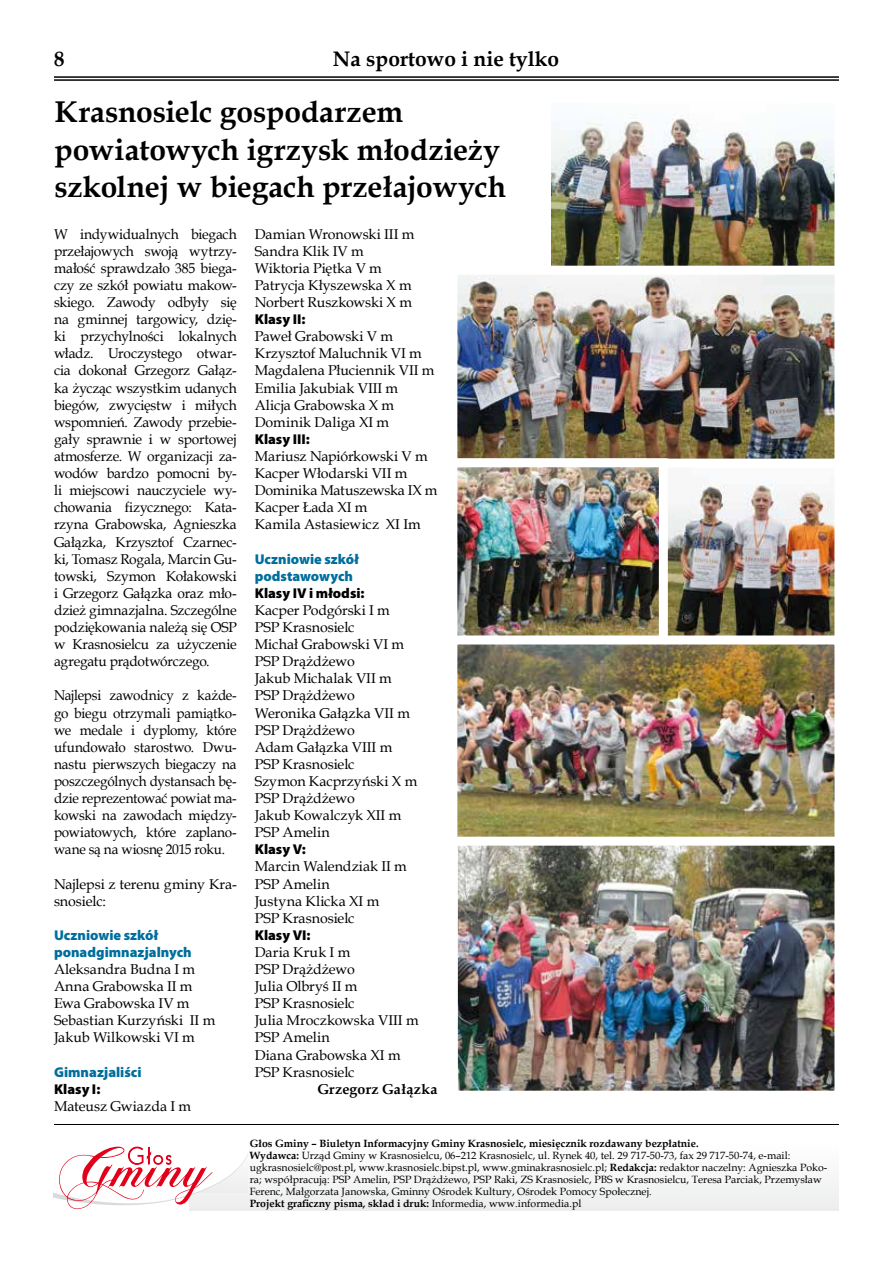
<style>
.page{position:relative;width:893px;height:1263px;background:#fff}
.page>*{position:absolute;margin:0;border:0;box-sizing:border-box;transform-origin:0 0}
.t1{font:700 30px/37.5px "Book Antiqua";letter-spacing:-.005em;color:#000}
.t2{font:700 21px "Book Antiqua";color:#000}
.t3{font:14.25px/17.1px "Book Antiqua";letter-spacing:-.005em;color:#000}
.t4{font:14.25px/17.1px "Book Antiqua";letter-spacing:-.005em;color:#000;text-align:justify;scale:.95 1}
.t5{font:900 14.25px/17.1px "Myriad Pro";color:#006e9d}
.t6{font:900 14.25px "Myriad Pro";color:#000}
.t7{font:700 14.25px "Book Antiqua";letter-spacing:.015em;color:#000}
.t8{font:10.5px/12px "Book Antiqua";color:#000}
.s1{font-weight:700}
</style>
<div class="page">
<hr style="left:54px;top:76px;width:785px;height:2px;background:#000">
<hr style="left:54px;top:79px;width:785px;height:2px;background:#000">
<div style="left:189px;top:1141px;width:650px;height:70px;background:#f6f6f6"></div>
<svg style="left:54px;top:1146px;width:194px;height:64px"></svg>
<hr style="left:54px;top:1124px;width:785px;height:1px;background:#000">
<img style="left:551px;top:114px;width:282px;height:152px">
<img style="left:668px;top:475px;width:165px;height:160px">
<div style="left:586px;top:456px;width:257px;height:190px;border:9px solid #fff"></div>
<img style="left:458px;top:276px;width:375px;height:182px">
<img style="left:458px;top:468px;width:200px;height:167px">
<div style="left:448px;top:458px;width:220px;height:188px;border:9px solid #fff"></div>
<img style="left:458px;top:645px;width:375px;height:192px">
<div style="left:448px;top:635px;width:395px;height:214px;border:9px solid #fff"></div>
<img style="left:459px;top:847px;width:374px;height:243px">
<div style="left:449px;top:837px;width:394px;height:263px;border:9px solid #fff"></div>
<h2 class="t2" style="left:54px;top:45px;width:12px">8</h2>
<h2 class="t2" style="left:333px;top:45px;width:228px">Na sportowo i nie tylko</h2>
<h1 class="t1" style="left:55px;top:93px;width:453px">Krasnosielc gospodarzem powiatowych igrzysk młodzieży szkolnej w biegach przełajowych</h1>
<p class="t3" style="left:54px;top:225px;width:184px;text-align:justify">W indywidualnych biegach przełajowych swoją wytrzy&shy;małość sprawdzało 385 biega&shy;czy ze szkół powiatu makow&shy;skiego. Zawody odbyły się na gminnej targowicy, dzię&shy;ki przychylności lokalnych władz. Uroczystego otwar&shy;cia dokonał Grzegorz Gałąz&shy;ka życząc wszystkim udanych biegów, zwycięstw i miłych wspomnień. Zawody przebie&shy;gały sprawnie i w sportowej atmosferze. W organizacji za&shy;wodów bardzo pomocni by&shy;li miejscowi nauczyciele wy&shy;chowania fizycznego: Kata&shy;rzyna Grabowska, Agnieszka Gałązka, Krzysztof Czarnec&shy;ki, Tomasz Rogala, Marcin Gu&shy;towski, Szymon Kołakowski i Grzegorz Gałązka oraz mło&shy;dzież gimnazjalna. Szczególne podziękowania należą się OSP w Krasnosielcu za użyczenie agregatu prądotwórczego.</p>
<p class="t4" style="left:54px;top:687px;width:194px">Najlepsi zawodnicy z każde&shy;go biegu otrzymali pamiątko&shy;we medale i dyplomy, które ufundowało starostwo. Dwu&shy;nastu pierwszych biegaczy na poszczególnych dystansach bę&shy;dzie reprezentować powiat ma&shy;kowski na zawodach między&shy;powiatowych, które zaplano&shy;wane są na wiosnę 2015 roku.</p>
<p class="t3" style="left:54px;top:875px;width:184px">Najlepsi z terenu gminy Kra&shy;snosielc:</p>
<p class="t5" style="left:54px;top:927px;width:139px">Uczniowie szkół ponadgimnazjalnych</p>
<p class="t3" style="left:54px;top:960px;width:163px">Aleksandra Budna I m<br>Anna Grabowska II m<br>Ewa Grabowska IV m<br>Sebastian Kurzyński II m<br>Jakub Wilkowski VI m</p>
<p class="t5" style="left:54px;top:1063px;width:89px">Gimnazjaliści</p>
<p class="t6" style="left:54px;top:1081px;width:48px">Klasy I:</p>
<p class="t3" style="left:54px;top:1097px;width:139px">Mateusz Gwiazda I m</p>
<p class="t3" style="left:255px;top:225px;width:161px">Damian Wronowski III m<br>Sandra Klik IV m<br>Wiktoria Piętka V m<br>Patrycja Kłyszewska X m<br>Norbert Ruszkowski X m</p>
<p class="t6" style="left:255px;top:311px;width:52px">Klasy II:</p>
<p class="t3" style="left:255px;top:328px;width:181px">Paweł Grabowski V m<br>Krzysztof Maluchnik VI m<br>Magdalena Płuciennik VII m<br>Emilia Jakubiak VIII m<br>Alicja Grabowska X m<br>Dominik Daliga XI m</p>
<p class="t6" style="left:255px;top:431px;width:57px">Klasy III:</p>
<p class="t3" style="left:255px;top:447px;width:184px">Mariusz Napiórkowski V m<br>Kacper Włodarski VII m<br>Dominika Matuszewska IX m<br>Kacper Łada XI m<br>Kamila Astasiewicz XI Im</p>
<p class="t5" style="left:255px;top:550px;width:106px">Uczniowie szkół podstawowych</p>
<p class="t6" style="left:255px;top:585px;width:111px">Klasy IV i młodsi:</p>
<p class="t3" style="left:255px;top:601px;width:164px">Kacper Podgórski I m<br>PSP Krasnosielc<br>Michał Grabowski VI m<br>PSP Drążdżewo<br>Jakub Michalak VII m<br>PSP Drążdżewo<br>Weronika Gałązka VII m<br>PSP Drążdżewo<br>Adam Gałązka VIII m<br>PSP Krasnosielc<br>Szymon Kacprzyński X m<br>PSP Drążdżewo<br>Jakub Kowalczyk XII m<br>PSP Amelin</p>
<p class="t6" style="left:255px;top:841px;width:53px">Klasy V:</p>
<p class="t3" style="left:255px;top:858px;width:154px">Marcin Walendziak II m<br>PSP Amelin<br>Justyna Klicka XI m<br>PSP Krasnosielc</p>
<p class="t6" style="left:255px;top:927px;width:57px">Klasy VI:</p>
<p class="t3" style="left:255px;top:943px;width:165px">Daria Kruk I m<br>PSP Drążdżewo<br>Julia Olbryś II m<br>PSP Krasnosielc<br>Julia Mroczkowska VIII m<br>PSP Amelin<br>Diana Grabowska XI m<br>PSP Krasnosielc</p>
<p class="t7" style="left:317px;top:1079px;width:122px">Grzegorz Gałązka</p>
<p class="t8" style="left:250px;top:1137px;width:579px"><span class="s1">Głos Gminy – Biuletyn Informacyjny Gminy Krasnosielc, miesięcznik rozdawany bezpłatnie.<br>Wydawca:</span> Urząd Gminy w Krasnosielcu, 06–212 Krasnosielc, ul. Rynek 40, tel. 29 717-50-73, fax 29 717-50-74, e-mail: ugkrasnosielc@post.pl, www.krasnosielc.bipst.pl, www.gminakrasnosielc.pl; <span class="s1">Redakcja:</span> redaktor naczelny: Agnieszka Poko&shy;ra; współpracują: PSP Amelin, PSP Drążdżewo, PSP Raki, ZS Krasnosielc, PBS w Krasnosielcu, Teresa Parciak, Przemysław Ferenc, Małgorzata Janowska, Gminny Ośrodek Kultury, Ośrodek Pomocy Społecznej.<br><span class="s1">Projekt graficzny pisma, skład i druk:</span> Informedia, www.informedia.pl</p>
</div>
